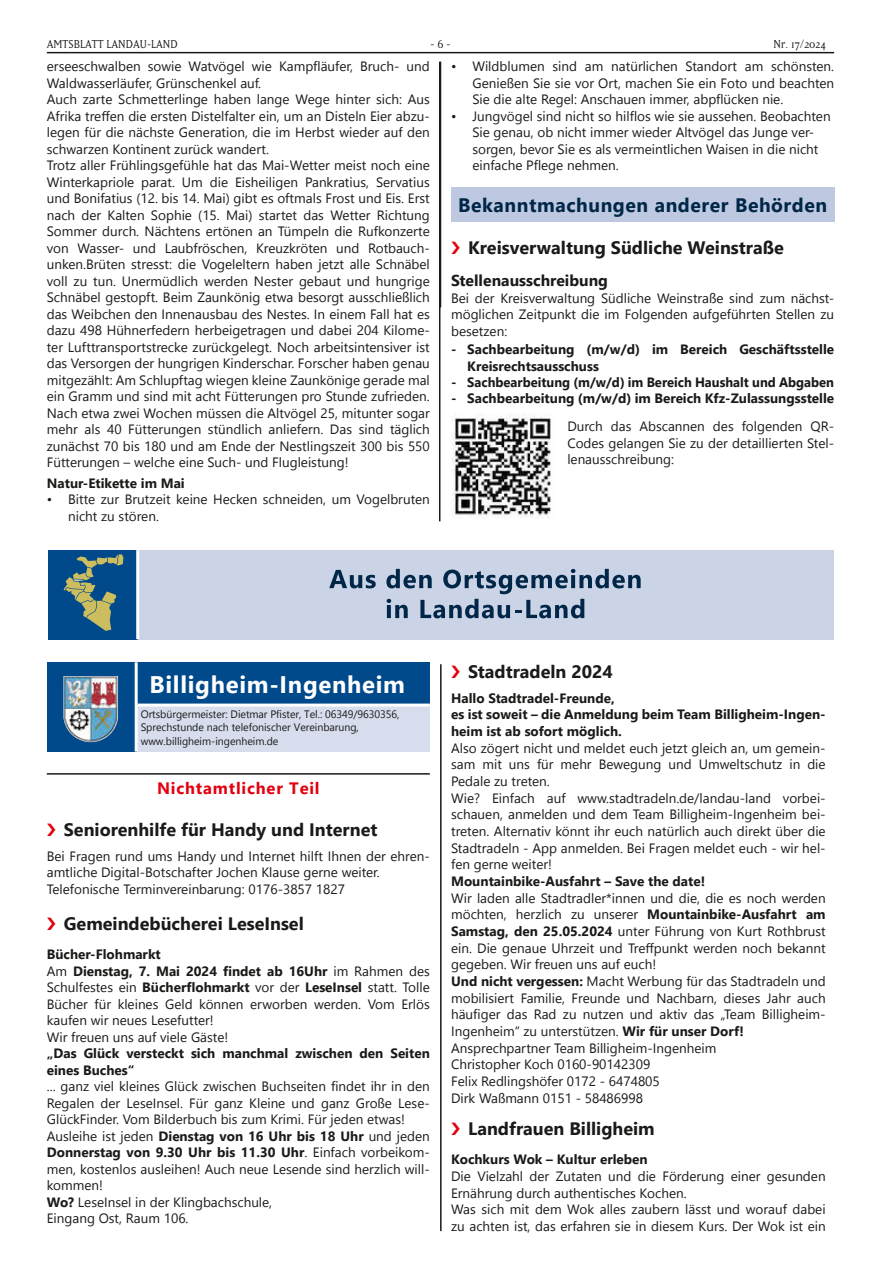
<style>
.page{position:relative;width:881px;height:1263px;background:#fff}
.page>*{position:absolute;margin:0;border:0;box-sizing:border-box;transform-origin:0 0}
.t1{font:700 24px "Segoe UI";letter-spacing:.03em;color:#fff}
.t2{font:700 19.5px "Segoe UI";letter-spacing:.03em;color:#002747}
.t3{font:700 18px "Segoe UI";color:#1a1a18}
.t4{font:700 16.5px "Segoe UI";letter-spacing:.05em;color:#e3000f}
.t5{font:700 15.75px "Segoe UI";color:#1a1a18}
.t6{font:13.5px/16.5px "Segoe UI";color:#1a1a18}
.t7{font:700 13.5px/16.5px "Segoe UI";color:#1a1a18}
.t8{font:13.5px "Matrix";color:#1a1a18}
.t9{font:10.8px/13.5px "Segoe UI";letter-spacing:-.005em;color:#1a1a18}
.s1{font-weight:700}
</style>
<div class="page">
<hr style="left:47px;top:52px;width:786px;height:1px;background:#1a1a18">
<hr style="left:439px;top:62px;width:1px;height:459px;background:#1a1a18">
<hr style="left:439px;top:62px;width:2px;height:245px;background:#1a1a18">
<div style="left:451px;top:188px;width:382px;height:34px;background:#bec8e1"></div>
<img style="left:451px;top:414px;width:100px;height:105px">
<div style="left:48px;top:550px;width:785px;height:89px;background:#cbd3e7"></div>
<div style="left:48px;top:550px;width:90px;height:89px;background:#00498a"></div>
<svg style="left:63px;top:554px;width:60px;height:77px"></svg>
<svg style="left:329px;top:570px;width:46px;height:18px"></svg>
<svg style="left:386px;top:569px;width:254px;height:49px"></svg>
<hr style="left:136px;top:550px;width:3px;height:89px;background:#fff">
<div style="left:137px;top:662px;width:292px;height:45px;background:#00498a"></div>
<div style="left:137px;top:705px;width:292px;height:46px;background:#d8dded"></div>
<svg style="left:47px;top:662px;width:88px;height:89px;background:#19558d"></svg>
<img style="left:63px;top:676px;width:41px;height:66px">
<hr style="left:135px;top:662px;width:3px;height:89px;background:#fff">
<hr style="left:137px;top:703px;width:292px;height:3px;background:#fff">
<hr style="left:47px;top:773px;width:382px;height:2px;background:#1a1a18">
<hr style="left:440px;top:664px;width:1px;height:567px;background:#1a1a18">
<p class="t8" style="left:47px;top:37px;width:132px">AMTSBLATT LANDAU-LAND</p>
<p class="t8" style="left:430px;top:37px;width:21px">- 6 -</p>
<p class="t8" style="left:773px;top:37px;width:54px">Nr. 17/2024</p>
<p class="t6" style="left:47px;top:58px;width:384px">erseeschwalben sowie Watvögel wie Kampfläufer, Bruch- und Waldwasserläufer, Grünschenkel auf.<br>Auch zarte Schmetterlinge haben lange Wege hinter sich: Aus Afrika treffen die ersten Distelfalter ein, um an Disteln Eier abzu&shy;legen für die nächste Generation, die im Herbst wieder auf den schwarzen Kontinent zurück wandert.<br>Trotz aller Frühlingsgefühle hat das Mai-Wetter meist noch eine Winterkapriole parat. Um die Eisheiligen Pankratius, Servatius und Bonifatius (12. bis 14. Mai) gibt es oftmals Frost und Eis. Erst nach der Kalten Sophie (15. Mai) startet das Wetter Richtung Sommer durch. Nächtens ertönen an Tümpeln die Rufkonzerte von Wasser- und Laubfröschen, Kreuzkröten und Rotbauch&shy;unken.Brüten stresst: die Vogeleltern haben jetzt alle Schnäbel voll zu tun. Unermüdlich werden Nester gebaut und hungrige Schnäbel gestopft. Beim Zaunkönig etwa besorgt ausschließlich das Weibchen den Innenausbau des Nestes. In einem Fall hat es dazu 498 Hühnerfedern herbeigetragen und dabei 204 Kilome&shy;ter Lufttransportstrecke zurückgelegt. Noch arbeitsintensiver ist das Versorgen der hungrigen Kinderschar. Forscher haben genau mitgezählt: Am Schlupftag wiegen kleine Zaunkönige gerade mal ein Gramm und sind mit acht Fütterungen pro Stunde zufrieden.<br>Nach etwa zwei Wochen müssen die Altvögel 25, mitunter sogar mehr als 40 Fütterungen stündlich anliefern. Das sind täglich zunächst 70 bis 180 und am Ende der Nestlingszeit 300 bis 550<br>Fütterungen – welche eine Such- und Flugleistung!</p>
<p class="t7" style="left:47px;top:475px;width:139px">Natur-Etikette im Mai</p>
<p class="t6" style="left:68px;top:491px;width:363px;text-indent:-21px">• Bitte zur Brutzeit keine Hecken schneiden, um Vogelbruten nicht zu stören.</p>
<p class="t6" style="left:472px;top:58px;width:363px;text-align:justify;text-indent:-21px">• Wildblumen sind am natürlichen Standort am schönsten.<br>Genießen Sie sie vor Ort, machen Sie ein Foto und beachten Sie die alte Regel: Anschauen immer, abpflücken nie.</p>
<p class="t6" style="left:472px;top:108px;width:359px;text-indent:-21px">• Jungvögel sind nicht so hilflos wie sie aussehen. Beobachten Sie genau, ob nicht immer wieder Altvögel das Junge ver&shy;sorgen, bevor Sie es als vermeintlichen Waisen in die nicht einfache Pflege nehmen.</p>
<h2 class="t2" style="left:458px;top:190px;width:370px">Bekanntmachungen anderer Behörden</h2>
<h3 class="t3" style="left:468px;top:233px;width:317px">Kreisverwaltung Südliche Weinstraße</h3>
<p class="t5" style="left:451px;top:268px;width:158px">Stellenausschreibung</p>
<p class="t6" style="left:451px;top:289px;width:384px;text-align:justify">Bei der Kreisverwaltung Südliche Weinstraße sind zum nächst&shy;möglichen Zeitpunkt die im Folgenden aufgeführten Stellen zu besetzen:</p>
<p class="t7" style="left:467px;top:341px;width:368px;text-indent:-16px">- Sachbearbeitung (m/w/d) im Bereich Geschäftsstelle<br>Kreisrechtsausschuss</p>
<p class="t7" style="left:451px;top:374px;width:384px">- Sachbearbeitung (m/w/d) im Bereich Haushalt und Abgaben</p>
<p class="t7" style="left:451px;top:389px;width:384px">- Sachbearbeitung (m/w/d) im Bereich Kfz-Zulassungsstelle</p>
<p class="t6" style="left:567px;top:418px;width:268px;text-align:justify">Durch das Abscannen des folgenden QR-Codes gelangen Sie zu der detaillierten Stel&shy;lenausschreibung:</p>
<h1 class="t1" style="left:149px;top:665px;width:257px">Billigheim-Ingenheim</h1>
<p class="t9" style="left:141px;top:707px;width:260px">Ortsbürgermeister: Dietmar Pfister, Tel.: 06349/9630356,<br>Sprechstunde nach telefonischer Vereinbarung, www.billigheim-ingenheim.de</p>
<p class="t4" style="left:157px;top:775px;width:164px">Nichtamtlicher Teil</p>
<h3 class="t3" style="left:64px;top:815px;width:315px">Seniorenhilfe für Handy und Internet</h3>
<p class="t6" style="left:47px;top:847px;width:384px">Bei Fragen rund ums Handy und Internet hilft Ihnen der ehren&shy;amtliche Digital-Botschafter Jochen Klause gerne weiter.<br>Telefonische Terminvereinbarung: 0176-3857 1827</p>
<h3 class="t3" style="left:64px;top:909px;width:241px">Gemeindebücherei LeseInsel</h3>
<p class="t6" style="left:47px;top:946px;width:384px"><span class="s1">Bücher-Flohmarkt<br></span>Am <span class="s1">Dienstag, 7. Mai 2024 findet ab 16Uhr</span> im Rahmen des Schulfestes ein <span class="s1">Bücherflohmarkt</span> vor der <span class="s1">LeseInsel</span> statt. Tolle Bücher für kleines Geld können erworben werden. Vom Erlös kaufen wir neues Lesefutter!<br>Wir freuen uns auf viele Gäste!</p>
<p class="t7" style="left:47px;top:1045px;width:384px">„Das Glück versteckt sich manchmal zwischen den Seiten eines Buches“</p>
<p class="t6" style="left:47px;top:1078px;width:384px">... ganz viel kleines Glück zwischen Buchseiten findet ihr in den Regalen der LeseInsel. Für ganz Kleine und ganz Große Lese-GlückFinder. Vom Bilderbuch bis zum Krimi. Für jeden etwas!<br>Ausleihe ist jeden <span class="s1">Dienstag von 16 Uhr bis 18 Uhr</span> und jeden <span class="s1">Donnerstag von 9.30 Uhr bis 11.30 Uhr</span>. Einfach vorbeikom&shy;men, kostenlos ausleihen! Auch neue Lesende sind herzlich will&shy;kommen!<br><span class="s1">Wo?</span> LeseInsel in der Klingbachschule,<br>Eingang Ost, Raum 106.</p>
<h3 class="t3" style="left:468px;top:657px;width:146px">Stadtradeln 2024</h3>
<p class="t7" style="left:451px;top:689px;width:376px">Hallo Stadtradel-Freunde,<br>es ist soweit – die Anmeldung beim Team Billigheim-Ingen&shy;heim ist ab sofort möglich.</p>
<p class="t6" style="left:451px;top:739px;width:376px">Also zögert nicht und meldet euch jetzt gleich an, um gemein&shy;sam mit uns für mehr Bewegung und Umweltschutz in die Pedale zu treten.<br>Wie? Einfach auf www.stadtradeln.de/landau-land vorbei&shy;schauen, anmelden und dem Team Billigheim-Ingenheim bei&shy;treten. Alternativ könnt ihr euch natürlich auch direkt über die Stadtradeln - App anmelden. Bei Fragen meldet euch - wir hel&shy;fen gerne weiter!</p>
<p class="t7" style="left:451px;top:873px;width:255px">Mountainbike-Ausfahrt – Save the date!</p>
<p class="t6" style="left:451px;top:889px;width:376px">Wir laden alle Stadtradler*innen und die, die es noch werden möchten, herzlich zu unserer <span class="s1">Mountainbike-Ausfahrt am Samstag, den 25.05.2024</span> unter Führung von Kurt Rothbrust ein. Die genaue Uhrzeit und Treffpunkt werden noch bekannt gegeben. Wir freuen uns auf euch!<br><span class="s1">Und nicht vergessen:</span> Macht Werbung für das Stadtradeln und mobilisiert Familie, Freunde und Nachbarn, dieses Jahr auch häufiger das Rad zu nutzen und aktiv das „Team Billigheim-Ingenheim“ zu unterstützen. <span class="s1">Wir für unser Dorf!<br></span>Ansprechpartner Team Billigheim-Ingenheim<br>Christopher Koch 0160-90142309<br>Felix Redlingshöfer 0172 - 6474805<br>Dirk Waßmann 0151 - 58486998</p>
<h3 class="t3" style="left:468px;top:1114px;width:188px">Landfrauen Billigheim</h3>
<p class="t7" style="left:451px;top:1151px;width:198px">Kochkurs Wok – Kultur erleben</p>
<p class="t6" style="left:451px;top:1168px;width:376px">Die Vielzahl der Zutaten und die Förderung einer gesunden Ernährung durch authentisches Kochen.<br>Was sich mit dem Wok alles zaubern lässt und worauf dabei zu achten ist, das erfahren sie in diesem Kurs. Der Wok ist ein</p>
</div>
